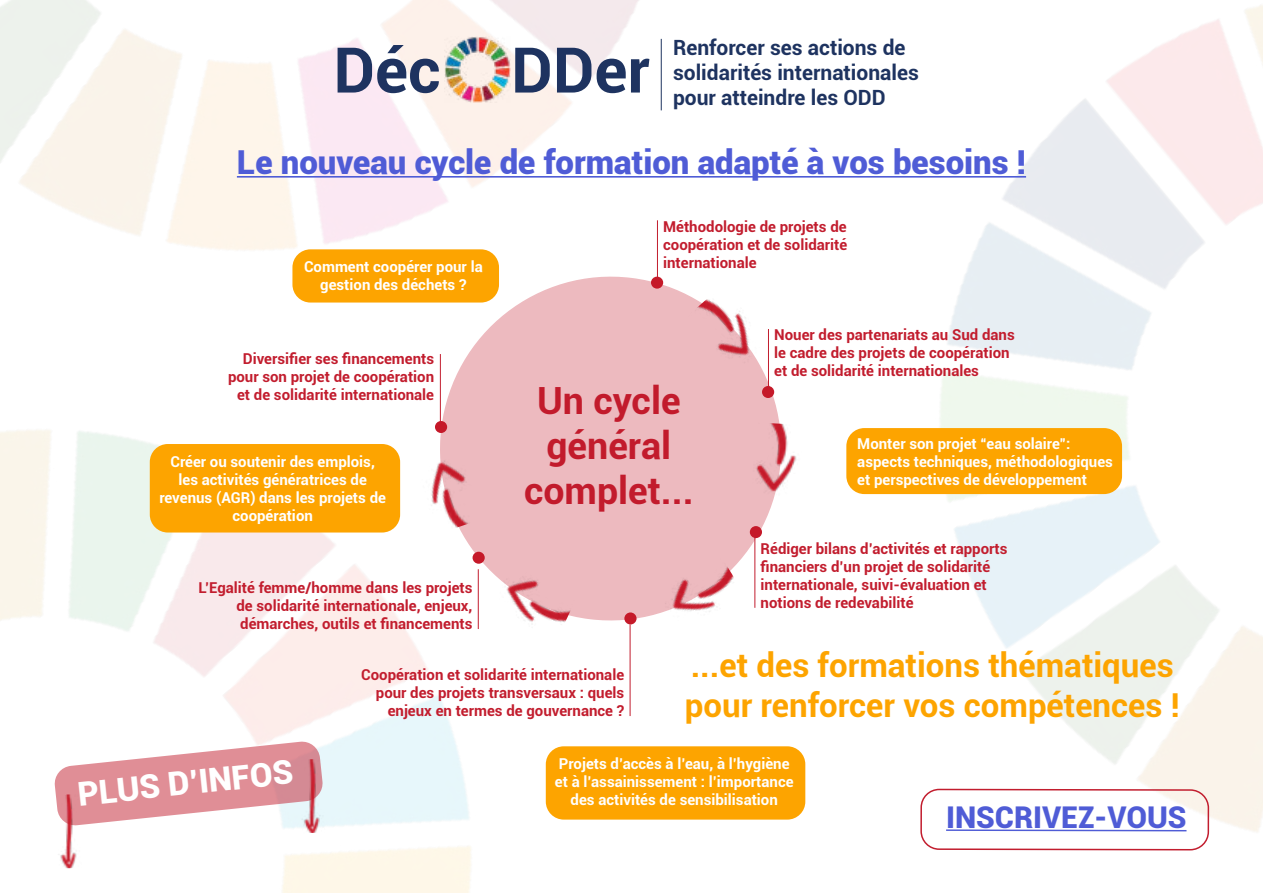
<style>
.page{position:relative;width:1263px;height:893px;background:#fff}
.page>*{position:absolute;margin:0;border:0;box-sizing:border-box;transform-origin:0 0}
.t1{font:700 63px "Roboto";color:#1e3360}
.t2{font:700 37.5px/45px "Roboto";color:#c21d2e;text-align:center}
.t3{font:700 33px/39.6px "Roboto";color:#fda400}
.t4{font:900 33px "Roboto";color:#4f5cd6}
.t5{font:900 33px "Roboto";color:#fff}
.t6{font:900 30px "Roboto";letter-spacing:-.005em;color:#4f5cd6}
.t7{font:700 21px/25.2px "Roboto";color:#1e3360}
.t8{font:700 15px/18px "Roboto";color:#c21d2e;text-align:justify}
.t9{font:700 15px/18px "Roboto";color:#fff;text-align:center}
</style>
<div class="page">
<img style="left:791px;top:5px;width:472px;height:827px">
<img style="left:0;top:228px;width:657px;height:665px">
<hr style="left:657px;top:220px;width:1px;height:58px;background:#c21d2e">
<svg style="left:429px;top:266px;width:363px;height:364px"></svg>
<div style="left:473px;top:552px;width:12px;height:12px;background:#c51929;border-radius:50%"></div>
<hr style="left:630px;top:624px;width:1px;height:92px;background:#c21d2e">
<hr style="left:478px;top:569px;width:1px;height:60px;background:#c21d2e">
<hr style="left:440px;top:354px;width:1px;height:69px;background:#c21d2e">
<img style="left:617px;top:278px;width:167px;height:161px">
<img style="left:659px;top:417px;width:155px;height:90px">
<img style="left:601px;top:475px;width:149px;height:171px">
<img style="left:479px;top:478px;width:137px;height:171px">
<img style="left:400px;top:411px;width:169px;height:127px">
<img style="left:445px;top:36px;width:65px;height:66px">
<hr style="left:661px;top:39px;width:1px;height:71px;background:#1e3360">
<hr style="left:237px;top:176px;width:789px;height:2px;background:#4f5cd6">
<div style="left:292px;top:249px;width:207px;height:54px;background:#fda400;border-radius:18px"></div>
<div style="left:150px;top:444px;width:250px;height:88px;background:#fda400;border-radius:18px"></div>
<div style="left:546px;top:746px;width:259px;height:74px;background:#fda400;border-radius:18px"></div>
<div style="left:846px;top:428px;width:276px;height:66px;background:#fda400;border-radius:18px"></div>
<svg style="left:54px;top:741px;width:269px;height:85px"></svg>
<img style="left:28px;top:794px;width:76px;height:75px">
<img style="left:272px;top:758px;width:75px;height:76px">
<svg style="left:920px;top:788px;width:290px;height:63px"></svg>
<h1 class="t1" style="left:333px;top:26px;width:318px">Déc DDer</h1>
<h3 class="t7" style="left:673px;top:34px;width:247px">Renforcer ses actions de solidarités internationales pour atteindre les ODD</h3>
<h3 class="t4" style="left:237px;top:139px;width:791px">Le nouveau cycle de formation adapté à vos besoins !</h3>
<p class="t9" style="left:304px;top:257px;width:180px">Comment coopérer pour la gestion des déchets ?</p>
<p class="t8" style="left:228px;top:349px;width:208px;text-align:right">Diversifier ses financements pour son projet de coopération et de solidarité internationale</p>
<p class="t9" style="left:159px;top:452px;width:228px">Créer ou soutenir des emplois, les activités génératrices de revenus (AGR) dans les projets de coopération</p>
<p class="t8" style="left:237px;top:578px;width:238px;text-indent:-38px">L’Egalité femme/homme dans les projets de solidarité internationale, enjeux, démarches, outils et financements</p>
<p class="t8" style="left:663px;top:217px;width:186px">Méthodologie de projets de coopération et de solidarité internationale</p>
<h2 class="t2" style="left:524px;top:377px;width:171px">Un cycle général complet...</h2>
<p class="t8" style="left:774px;top:325px;width:242px;text-align:left">Nouer des partenariats au Sud dans le cadre des projets de coopération et de solidarité internationales</p>
<p class="t9" style="left:857px;top:434px;width:257px;text-align:left">Monter son projet “eau solaire”: aspects techniques, méthodologiques et perspectives de développement</p>
<p class="t8" style="left:761px;top:539px;width:248px;text-align:left">Rédiger bilans d’activités et rapports financiers d’un projet de solidarité internationale, suivi-évaluation et notions de redevabilité</p>
<h3 class="t5" style="left:75px;top:771px;width:218px;rotate:-6deg">PLUS D’INFOS</h3>
<p class="t8" style="left:361px;top:665px;width:265px;text-align:right">Coopération et solidarité internationale pour des projets transversaux : quels enjeux en termes de gouvernance ?</p>
<h3 class="t3" style="left:685px;top:644px;width:496px">...et des formations thématiques pour renforcer vos compétences !</h3>
<p class="t9" style="left:555px;top:754px;width:240px">Projets d’accès à l’eau, à l’hygiène et à l’assainissement : l’importance des activités de sensibilisation</p>
<h3 class="t6" style="left:946px;top:796px;width:242px">INSCRIVEZ-VOUS</h3>
</div>
